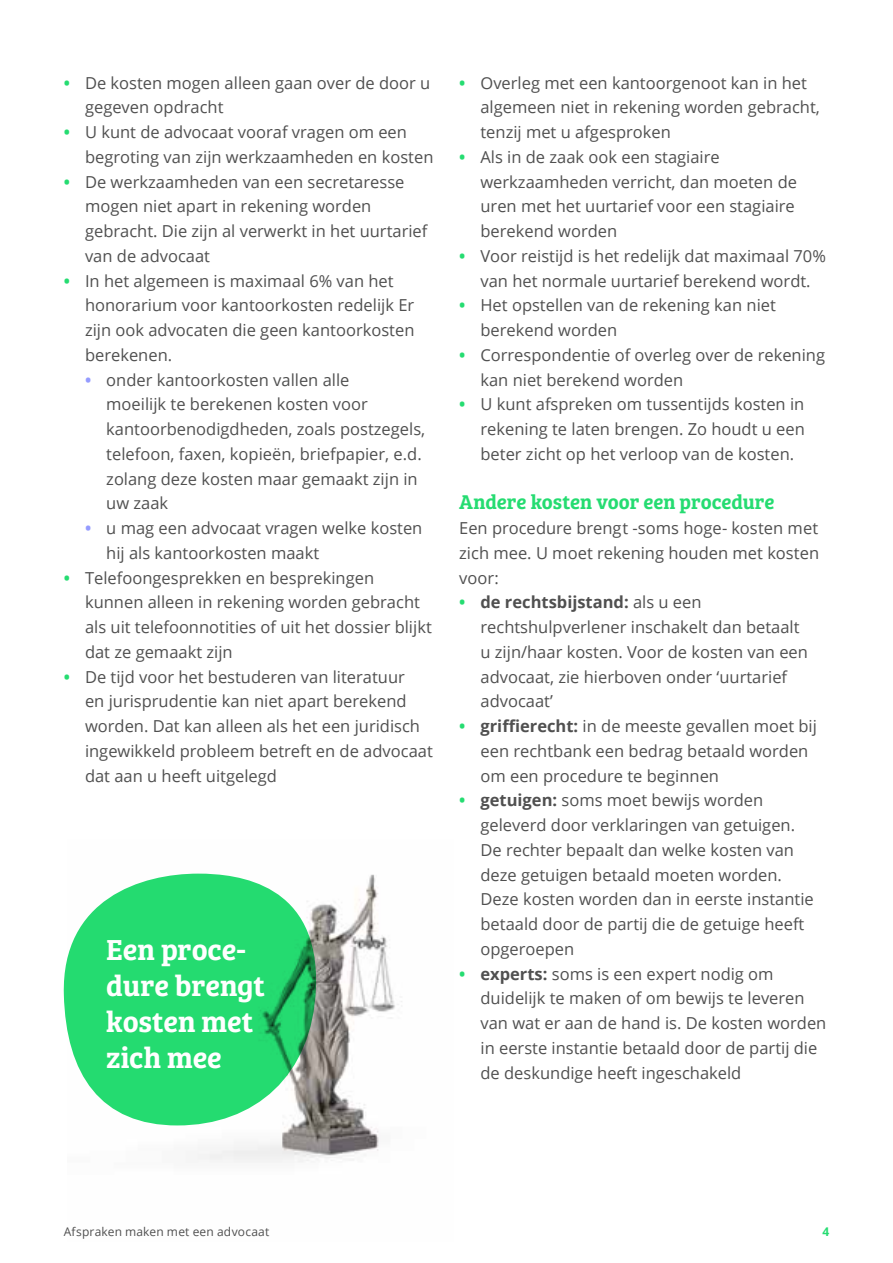
<style>
.page{position:relative;width:893px;height:1263px;background:#fff}
.page>*{position:absolute;margin:0;border:0;box-sizing:border-box;transform-origin:0 0}
.t1{font:30px/36px "Bree Serif Sb";letter-spacing:-.005em;color:#fff}
.t2{font:20.7px "Bree Serif Sb";letter-spacing:-.005em;color:#25dc71}
.t3{font:16.5px/24.8px "Open Sans";color:#505050}
.t4{font:12px "Open Sans";letter-spacing:.015em;color:#505050}
.t5{font:700 12px "Open Sans";color:#25dc71}
.s1{font-weight:700;color:#25dc71}
.s2{font-weight:700;color:#949bff}
.s3{font-weight:700}
</style>
<div class="page">
<img style="left:167px;top:873px;width:235px;height:290px">
<svg style="left:63px;top:874px;width:257px;height:251px;fill:#24db70"></svg>
<p class="t3" style="left:85px;top:70px;width:347px;text-indent:-21px"><span class="s1">•</span> De kosten mogen alleen gaan over de door u gegeven opdracht</p>
<p class="t3" style="left:85px;top:119px;width:350px;text-indent:-21px"><span class="s1">•</span> U kunt de advocaat vooraf vragen om een begroting van zijn werkzaamheden en kosten</p>
<p class="t3" style="left:85px;top:169px;width:344px;text-indent:-21px"><span class="s1">•</span> De werkzaamheden van een secretaresse mogen niet apart in rekening worden gebracht. Die zijn al verwerkt in het uurtarief van de advocaat</p>
<p class="t3" style="left:85px;top:268px;width:331px;text-indent:-21px"><span class="s1">•</span> In het algemeen is maximaal 6% van het honorarium voor kantoorkosten redelijk Er zijn ook advocaten die geen kantoorkosten berekenen.</p>
<p class="t3" style="left:106px;top:367px;width:320px;text-indent:-21px"><span class="s2">•</span> onder kantoorkosten vallen alle<br>moeilijk te berekenen kosten voor kantoorbenodigdheden, zoals postzegels, telefoon, faxen, kopieën, briefpapier, e.d. zolang deze kosten maar gemaakt zijn in uw zaak</p>
<p class="t3" style="left:106px;top:515px;width:318px;text-indent:-21px"><span class="s2">•</span> u mag een advocaat vragen welke kosten hij als kantoorkosten maakt</p>
<p class="t3" style="left:85px;top:565px;width:348px;text-indent:-21px"><span class="s1">•</span> Telefoongesprekken en besprekingen kunnen alleen in rekening worden gebracht als uit telefoonnotities of uit het dossier blijkt dat ze gemaakt zijn</p>
<p class="t3" style="left:85px;top:664px;width:349px;text-indent:-21px"><span class="s1">•</span> De tijd voor het bestuderen van literatuur<br>en jurisprudentie kan niet apart berekend worden. Dat kan alleen als het een juridisch ingewikkeld probleem betreft en de advocaat dat aan u heeft uitgelegd</p>
<h1 class="t1" style="left:106px;top:930px;width:160px">Een proce&shy;dure brengt kosten met zich mee</h1>
<p class="t3" style="left:480px;top:70px;width:341px;text-indent:-21px"><span class="s1">•</span> Overleg met een kantoorgenoot kan in het algemeen niet in rekening worden gebracht, tenzij met u afgesproken</p>
<p class="t3" style="left:480px;top:144px;width:318px;text-indent:-21px"><span class="s1">•</span> Als in de zaak ook een stagiaire werkzaamheden verricht, dan moeten de uren met het uurtarief voor een stagiaire berekend worden</p>
<p class="t3" style="left:459px;top:243px;width:368px;text-align:center"><span class="s1">•</span> Voor reistijd is het redelijk dat maximaal 70% van het normale uurtarief berekend wordt.</p>
<p class="t3" style="left:480px;top:292px;width:297px;text-indent:-21px"><span class="s1">•</span> Het opstellen van de rekening kan niet berekend worden</p>
<p class="t3" style="left:480px;top:342px;width:346px;text-indent:-21px"><span class="s1">•</span> Correspondentie of overleg over de rekening kan niet berekend worden</p>
<p class="t3" style="left:480px;top:391px;width:326px;text-align:justify;text-indent:-21px"><span class="s1">•</span> U kunt afspreken om tussentijds kosten in rekening te laten brengen. Zo houdt u een beter zicht op het verloop van de kosten.</p>
<p class="t2" style="left:459px;top:486px;width:317px">Andere kosten voor een procedure</p>
<p class="t3" style="left:459px;top:515px;width:361px;text-align:justify">Een procedure brengt -soms hoge- kosten met zich mee. U moet rekening houden met kosten voor:</p>
<p class="t3" style="left:480px;top:589px;width:329px;text-indent:-21px"><span class="s1">•</span> <span class="s3">de rechtsbijstand:</span> als u een rechtshulpverlener inschakelt dan betaalt u zijn/haar kosten. Voor de kosten van een advocaat, zie hierboven onder ‘uurtarief advocaat’</p>
<p class="t3" style="left:480px;top:713px;width:338px;text-indent:-21px"><span class="s1">•</span> <span class="s3">griffierecht:</span> in de meeste gevallen moet bij een rechtbank een bedrag betaald worden om een procedure te beginnen</p>
<p class="t3" style="left:480px;top:787px;width:335px;text-indent:-21px"><span class="s1">•</span> <span class="s3">getuigen:</span> soms moet bewijs worden geleverd door verklaringen van getuigen.<br>De rechter bepaalt dan welke kosten van deze getuigen betaald moeten worden.<br>Deze kosten worden dan in eerste instantie betaald door de partij die de getuige heeft opgeroepen</p>
<p class="t3" style="left:480px;top:961px;width:347px;text-indent:-21px"><span class="s1">•</span> <span class="s3">experts:</span> soms is een expert nodig om duidelijk te maken of om bewijs te leveren van wat er aan de hand is. De kosten worden in eerste instantie betaald door de partij die de deskundige heeft ingeschakeld</p>
<p class="t4" style="left:64px;top:1224px;width:207px">Afspraken maken met een advocaat</p>
<p class="t5" style="left:822px;top:1223px;width:8px">4</p>
</div>
